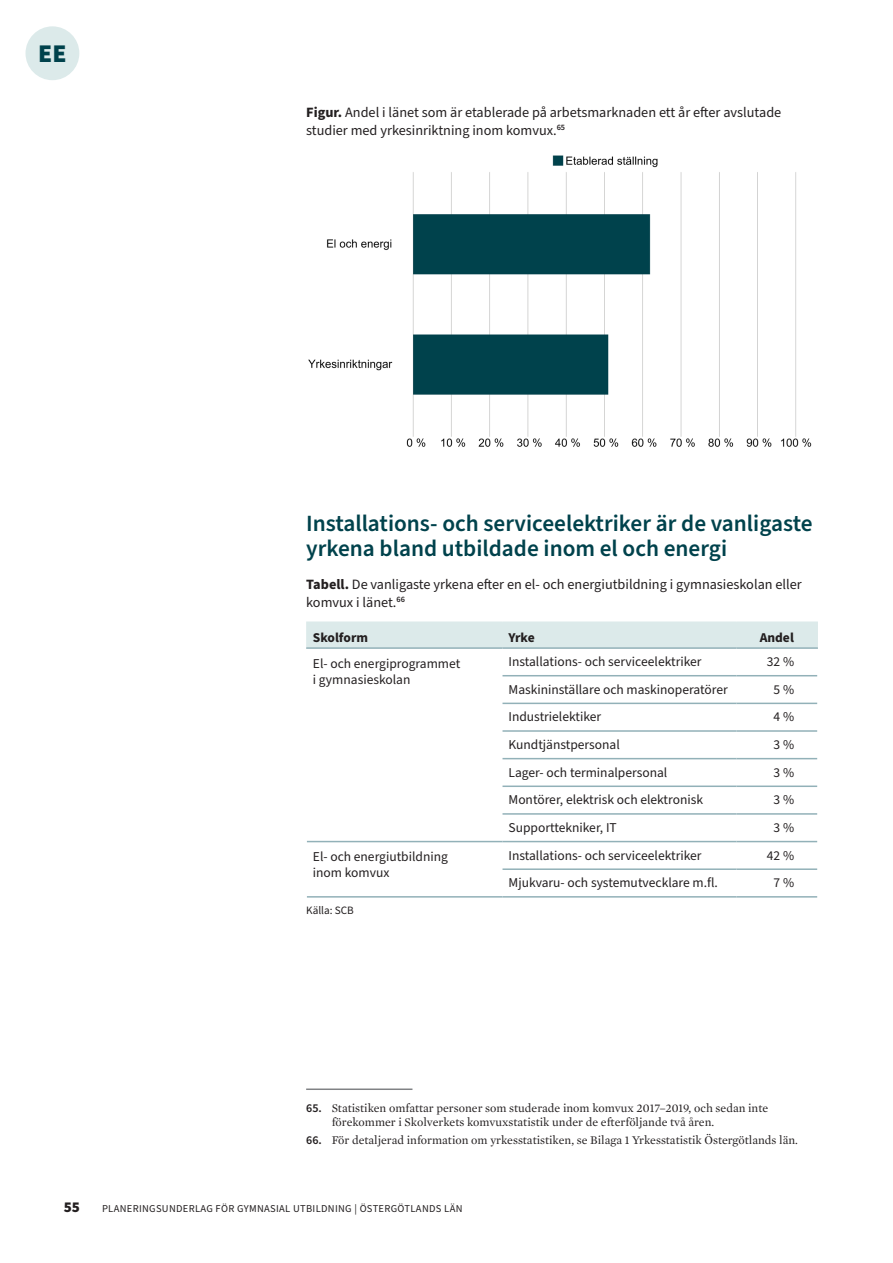
<style>
.page{position:relative;width:893px;height:1263px;background:#fff}
.page>*{position:absolute;margin:0;border:0;box-sizing:border-box;transform-origin:0 0}
.t1{font:900 25.5px "Source Sans Pro";color:#00424c}
.Rubrik_2_-_färg_december{font:600 23.25px/25.5px "Source Sans Pro";color:#00424c}
.t2{font:900 15px "Source Sans Pro";color:#231f20}
.t3{font:14.25px/18px "Source Sans Pro";color:#231f20}
.Tabell_Bröd{font:13.5px/15.8px "Source Sans Pro";color:#231f20}
.Tabell_Rubrik{font:700 13.5px "Source Sans Pro";color:#231f20}
.Fotnotstext_2-siffrig{font:12px/14.2px "Mercury Text G1";color:#231f20}
.Bildtext_Not{font:11.25px "Source Sans Pro";color:#231f20}
.t4{font:10.5px "Source Sans Pro";letter-spacing:.03em;color:#231f20}
.s1{font-weight:700}
.s2{font-family:"Source Sans Pro";font-weight:600}
</style>
<div class="page">
<div style="left:26px;top:26px;width:53px;height:54px;background:#dceaea;border-radius:50%"></div>
<img style="left:308px;top:155px;width:504px;height:292px">
<hr style="left:502px;top:703px;width:234px;height:1px;background:#92b1b8">
<hr style="left:736px;top:703px;width:81px;height:1px;background:#92b1b8">
<hr style="left:502px;top:730px;width:234px;height:2px;background:#92b1b8">
<hr style="left:736px;top:730px;width:81px;height:2px;background:#92b1b8">
<hr style="left:502px;top:758px;width:234px;height:1px;background:#92b1b8">
<hr style="left:736px;top:758px;width:81px;height:1px;background:#92b1b8">
<hr style="left:502px;top:785px;width:234px;height:2px;background:#92b1b8">
<hr style="left:736px;top:785px;width:81px;height:2px;background:#92b1b8">
<hr style="left:502px;top:813px;width:234px;height:2px;background:#92b1b8">
<hr style="left:736px;top:813px;width:81px;height:2px;background:#92b1b8">
<hr style="left:502px;top:841px;width:234px;height:1px;background:#92b1b8">
<hr style="left:736px;top:841px;width:81px;height:1px;background:#92b1b8">
<hr style="left:502px;top:868px;width:234px;height:2px;background:#92b1b8">
<hr style="left:736px;top:868px;width:81px;height:2px;background:#92b1b8">
<hr style="left:307px;top:896px;width:195px;height:1px;background:#92b1b8">
<hr style="left:502px;top:896px;width:234px;height:1px;background:#92b1b8">
<hr style="left:736px;top:896px;width:81px;height:1px;background:#92b1b8">
<hr style="left:502px;top:675px;width:234px;height:1px;background:#92b1b8">
<hr style="left:736px;top:675px;width:81px;height:1px;background:#92b1b8">
<div style="left:308px;top:623px;width:508px;height:24px;background:#dceaea"></div>
<hr style="left:307px;top:841px;width:195px;height:1px;background:#92b1b8">
<hr style="left:306px;top:621px;width:196px;height:2px;background:#dceaea">
<hr style="left:306px;top:623px;width:2px;height:24px;background:#dceaea">
<hr style="left:502px;top:621px;width:234px;height:2px;background:#dceaea">
<hr style="left:736px;top:621px;width:82px;height:2px;background:#dceaea">
<hr style="left:816px;top:623px;width:2px;height:24px;background:#dceaea">
<hr style="left:306px;top:647px;width:196px;height:2px;background:#92b1b8">
<hr style="left:502px;top:647px;width:234px;height:2px;background:#92b1b8">
<hr style="left:736px;top:647px;width:82px;height:2px;background:#92b1b8">
<hr style="left:306px;top:1088px;width:106px;height:2px;background:#808285">
<h1 class="t1" style="left:38px;top:35px;width:30px">EE</h1>
<p class="t3" style="left:306px;top:103px;width:477px"><span class="s1">Figur.</span> Andel i länet som är etablerade på arbetsmarknaden ett år efter avslutade studier med yrkesinriktning inom komvux.<sup>65</sup></p>
<h2 class="Rubrik_2_-_färg_december" style="left:306px;top:511px;width:508px">Installations- och serviceelektriker är de vanligaste yrkena bland utbildade inom el och energi</h2>
<p class="t3" style="left:306px;top:576px;width:497px"><span class="s1">Tabell.</span> De vanligaste yrkena efter en el- och energiutbildning i gymnasieskolan eller komvux i länet.<sup>66</sup></p>
<p class="Tabell_Rubrik" style="left:313px;top:628px;width:57px">Skolform</p>
<p class="Tabell_Rubrik" style="left:508px;top:628px;width:28px">Yrke</p>
<p class="Tabell_Rubrik" style="left:760px;top:628px;width:36px">Andel</p>
<p class="Tabell_Bröd" style="left:313px;top:656px;width:149px">El- och energiprogrammet i gymnasieskolan</p>
<p class="Tabell_Bröd" style="left:508px;top:654px;width:195px">Installations- och serviceelektriker</p>
<p class="Tabell_Bröd" style="left:767px;top:654px;width:29px">32 %</p>
<p class="Tabell_Bröd" style="left:508px;top:682px;width:221px">Maskininställare och maskinoperatörer</p>
<p class="Tabell_Bröd" style="left:774px;top:682px;width:22px">5 %</p>
<p class="Tabell_Bröd" style="left:508px;top:709px;width:94px">Industrielektiker</p>
<p class="Tabell_Bröd" style="left:774px;top:709px;width:22px">4 %</p>
<p class="Tabell_Bröd" style="left:508px;top:737px;width:113px">Kundtjänstpersonal</p>
<p class="Tabell_Bröd" style="left:774px;top:737px;width:22px">3 %</p>
<p class="Tabell_Bröd" style="left:508px;top:765px;width:160px">Lager- och terminalpersonal</p>
<p class="Tabell_Bröd" style="left:774px;top:765px;width:22px">3 %</p>
<p class="Tabell_Bröd" style="left:508px;top:792px;width:196px">Montörer, elektrisk och elektronisk</p>
<p class="Tabell_Bröd" style="left:774px;top:792px;width:22px">3 %</p>
<p class="Tabell_Bröd" style="left:508px;top:820px;width:110px">Supporttekniker, IT</p>
<p class="Tabell_Bröd" style="left:774px;top:820px;width:22px">3 %</p>
<p class="Tabell_Bröd" style="left:313px;top:849px;width:137px">El- och energiutbildning inom komvux</p>
<p class="Tabell_Bröd" style="left:508px;top:848px;width:195px">Installations- och serviceelektriker</p>
<p class="Tabell_Bröd" style="left:767px;top:848px;width:29px">42 %</p>
<p class="Tabell_Bröd" style="left:508px;top:875px;width:211px">Mjukvaru- och systemutvecklare m.fl.</p>
<p class="Tabell_Bröd" style="left:774px;top:875px;width:22px">7 %</p>
<p class="Bildtext_Not" style="left:306px;top:902px;width:49px">Källa: SCB</p>
<p class="Fotnotstext_2-siffrig" style="left:332px;top:1100px;width:438px;text-indent:-26px"><span class="s2">65.</span> Statistiken omfattar personer som studerade inom komvux 2017–2019, och sedan inte förekommer i Skolverkets komvuxstatistik under de efterföljande två åren.</p>
<p class="Fotnotstext_2-siffrig" style="left:306px;top:1132px;width:493px"><span class="s2">66.</span> För detaljerad information om yrkesstatistiken, se Bilaga 1 Yrkesstatistik Östergötlands län.</p>
<p class="t2" style="left:64px;top:1196px;width:18px">55</p>
<p class="t4" style="left:102px;top:1201px;width:362px">PLANERINGSUNDERLAG FÖR GYMNASIAL UTBILDNING | ÖSTERGÖTLANDS LÄN</p>
</div>
